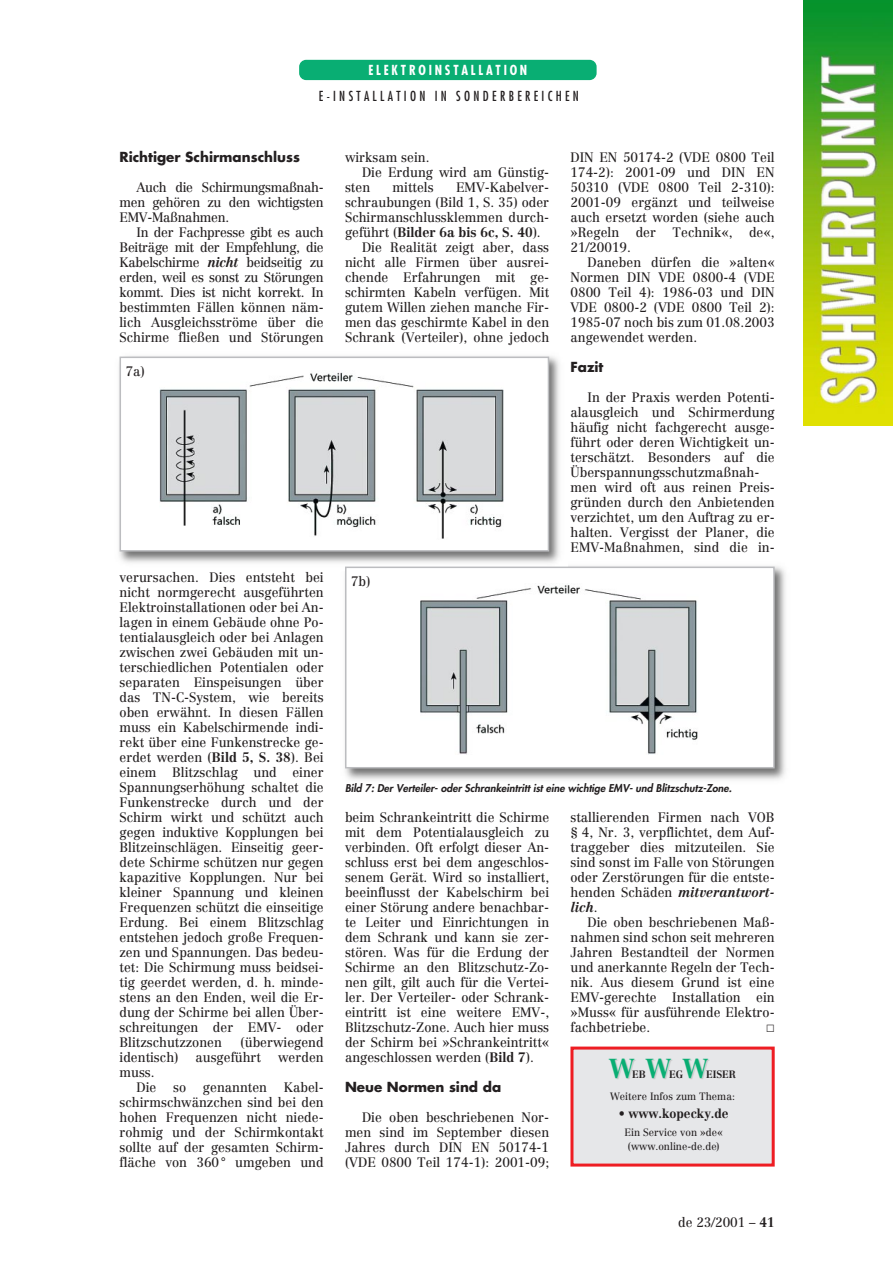
<style>
.page{position:relative;width:893px;height:1263px;background:#fff}
.page>*{position:absolute;margin:0;border:0;box-sizing:border-box;transform-origin:0 0}
.t1{font:700 27px "Centennial";color:#09ae73;scale:.95 1}
.t2{font:13.5px/15px "Centennial";color:#231f20;text-align:justify;scale:.95 1}
.t3{font:700 13.5px "Futura";color:#231f20}
.t4{font:condensed 13.5px "Futura";letter-spacing:.26em;color:#231f20;scale:.95 1}
.t5{font:700 13.5px "Centennial";color:#231f20;scale:.95 1}
.t6{font:700 condensed 13.5px "Futura";letter-spacing:.215em;color:#fff;scale:.95 1}
.t7{font:700 12.75px "Centennial";color:#231f20;scale:.95 1}
.t8{font:italic 800 10.5px "Futura";color:#231f20}
.t9{font:10.5px/13.5px "Centennial";color:#231f20;text-align:center;scale:.95 1}
.t10{font:700 10.5px "Centennial";color:#231f20;scale:.95 1}
.s1{font-weight:700;font-style:italic}
.s2{font-weight:700}
.s3{font-weight:400}
</style>
<div class="page">
<img style="left:345px;top:566px;width:441px;height:214px">
<img style="left:119px;top:356px;width:449px;height:211px">
<img style="left:804px;top:0;width:88px;height:425px">
<div style="left:299px;top:60px;width:297px;height:20px;background:#09ae73;border-radius:7px"></div>
<div style="left:572px;top:1048px;width:201px;height:117px;background:#e6e7e9"></div>
<div style="left:570px;top:1047px;width:204px;height:120px;border:3px solid #ee1d23"></div>
<div style="left:120px;top:357px;width:428px;height:194px;background:#fff"></div>
<img style="left:159px;top:372px;width:344px;height:167px">
<div style="left:119px;top:357px;width:430px;height:195px;border:2px solid #bcbdc0"></div>
<div style="left:346px;top:567px;width:428px;height:201px;background:#fff"></div>
<img style="left:421px;top:585px;width:277px;height:170px">
<div style="left:345px;top:567px;width:429px;height:201px;border:2px solid #bcbdc0"></div>
<p class="t6" style="left:368px;top:64px;width:169px">ELEKTROINSTALLATION</p>
<p class="t4" style="left:319px;top:90px;width:275px">E-INSTALLATION IN SONDERBEREICHEN</p>
<p class="t3" style="left:119px;top:150px;width:182px">Richtiger Schirmanschluss</p>
<p class="t2" style="left:119px;top:181px;width:216px;text-indent:17px">Auch die Schirmungsmaßnah&shy;men gehören zu den wichtigsten EMV-Maßnahmen.</p>
<p class="t2" style="left:119px;top:226px;width:216px;text-indent:17px">In der Fachpresse gibt es auch Beiträge mit der Empfehlung, die Kabelschirme <span class="s1">nicht</span> beidseitig zu erden, weil es sonst zu Störungen kommt. Dies ist nicht korrekt. In bestimmten Fällen können näm&shy;lich Ausgleichsströme über die Schirme fließen und Störungen</p>
<p class="t2" style="left:126px;top:365px;width:22px">7a)</p>
<p class="t2" style="left:119px;top:571px;width:216px">verursachen. Dies entsteht bei nicht normgerecht ausgeführten Elektroinstallationen oder bei An&shy;lagen in einem Gebäude ohne Po&shy;tentialausgleich oder bei Anlagen zwischen zwei Gebäuden mit un&shy;terschiedlichen Potentialen oder separaten Einspeisungen über das TN-C-System, wie bereits oben erwähnt. In diesen Fällen muss ein Kabelschirmende indi&shy;rekt über eine Funkenstrecke ge&shy;erdet werden (<span class="s2">Bild 5, S. 38</span>). Bei einem Blitzschlag und einer Spannungserhöhung schaltet die Funkenstrecke durch und der Schirm wirkt und schützt auch gegen induktive Kopplungen bei Blitzeinschlägen. Einseitig geer&shy;dete Schirme schützen nur gegen kapazitive Kopplungen. Nur bei kleiner Spannung und kleinen Frequenzen schützt die einseitige Erdung. Bei einem Blitzschlag entstehen jedoch große Frequen&shy;zen und Spannungen. Das bedeu&shy;tet: Die Schirmung muss beidsei&shy;tig geerdet werden, d. h. minde&shy;stens an den Enden, weil die Er&shy;dung der Schirme bei allen Über&shy;schreitungen der EMV- oder Blitzschutzzonen</p>
<p class="t2" style="left:240px;top:1036px;width:89px">(überwiegend</p>
<p class="t2" style="left:119px;top:1051px;width:63px">identisch)</p>
<p class="t2" style="left:195px;top:1051px;width:70px">ausgeführt</p>
<p class="t2" style="left:278px;top:1051px;width:49px">werden</p>
<p class="t2" style="left:119px;top:1066px;width:38px">muss.</p>
<p class="t2" style="left:136px;top:1081px;width:198px">Die so genannten Kabel-</p>
<p class="t2" style="left:119px;top:1096px;width:216px">schirmschwänzchen sind bei den</p>
<p class="t2" style="left:119px;top:1111px;width:216px">hohen Frequenzen nicht niede-</p>
<p class="t2" style="left:119px;top:1126px;width:216px">rohmig und der Schirmkontakt</p>
<p class="t2" style="left:119px;top:1141px;width:216px">sollte auf der gesamten Schirm-</p>
<p class="t2" style="left:119px;top:1156px;width:216px">fläche von 360° umgeben und</p>
<p class="t2" style="left:345px;top:151px;width:90px">wirksam sein.</p>
<p class="t2" style="left:362px;top:166px;width:198px">Die Erdung wird am Günstig-</p>
<p class="t2" style="left:345px;top:181px;width:28px">sten</p>
<p class="t2" style="left:392px;top:181px;width:45px">mittels</p>
<p class="t2" style="left:456px;top:181px;width:99px">EMV-Kabelver-</p>
<p class="t2" style="left:345px;top:196px;width:216px">schraubungen (Bild 1, S. 35) oder</p>
<p class="t2" style="left:345px;top:211px;width:216px">Schirmanschlussklemmen durch-</p>
<p class="t5" style="left:345px;top:226px;width:207px"><span class="s3">geführt (</span>Bilder 6a bis 6c, S. 40<span class="s3">).</span></p>
<p class="t2" style="left:362px;top:241px;width:198px">Die Realität zeigt aber, dass</p>
<p class="t2" style="left:345px;top:256px;width:216px">nicht alle Firmen über ausrei-</p>
<p class="t2" style="left:345px;top:271px;width:216px">chende Erfahrungen mit ge-</p>
<p class="t2" style="left:345px;top:286px;width:216px">schirmten Kabeln verfügen. Mit</p>
<p class="t2" style="left:345px;top:301px;width:216px">gutem Willen ziehen manche Fir-</p>
<p class="t2" style="left:345px;top:316px;width:216px">men das geschirmte Kabel in den</p>
<p class="t2" style="left:345px;top:331px;width:216px">Schrank (Verteiler), ohne jedoch</p>
<p class="t2" style="left:351px;top:575px;width:22px">7b)</p>
<p class="t2" style="left:570px;top:151px;width:216px">DIN EN 50174-2 (VDE 0800 Teil 174-2): 2001-09 und DIN EN 50310 (VDE 0800 Teil 2-310):<br>2001-09 ergänzt und teilweise auch ersetzt worden (siehe auch »Regeln der Technik«, de«, 21/20019.</p>
<p class="t2" style="left:570px;top:256px;width:216px;text-indent:17px">Daneben dürfen die »alten« Normen DIN VDE 0800-4 (VDE 0800 Teil 4): 1986-03 und DIN VDE 0800-2 (VDE 0800 Teil 2):<br>1985-07 noch bis zum 01.08.2003 angewendet werden.</p>
<p class="t3" style="left:570px;top:360px;width:34px">Fazit</p>
<p class="t2" style="left:570px;top:391px;width:216px;text-align:left;text-indent:17px">In der Praxis werden Potenti&shy;alausgleich und Schirmerdung häufig nicht fachgerecht ausge&shy;führt oder deren Wichtigkeit un&shy;terschätzt. Besonders auf die<br>Überspannungsschutzmaßnah&shy;men wird oft aus reinen Preis&shy;gründen durch den Anbietenden verzichtet, um den Auftrag zu er&shy;halten. Vergisst der Planer, die<br>EMV-Maßnahmen, sind die in-</p>
<p class="t8" style="left:345px;top:782px;width:390px">Bild 7: Der Verteiler- oder Schrankeintritt ist eine wichtige EMV- und Blitzschutz-Zone.</p>
<p class="t2" style="left:345px;top:811px;width:216px">beim Schrankeintritt die Schirme mit dem Potentialausgleich zu verbinden. Oft erfolgt dieser An&shy;schluss erst bei dem angeschlos&shy;senem Gerät. Wird so installiert, beeinflusst der Kabelschirm bei einer Störung andere benachbar&shy;te Leiter und Einrichtungen in dem Schrank und kann sie zer&shy;stören. Was für die Erdung der Schirme an den Blitzschutz-Zo&shy;nen gilt, gilt auch für die Vertei&shy;ler. Der Verteiler- oder Schrank&shy;eintritt ist eine weitere EMV-, Blitzschutz-Zone. Auch hier muss der Schirm bei »Schrankeintritt« angeschlossen werden (<span class="s2">Bild 7</span>).</p>
<p class="t3" style="left:345px;top:1080px;width:158px">Neue Normen sind da</p>
<p class="t2" style="left:345px;top:1111px;width:216px;text-indent:17px">Die oben beschriebenen Nor&shy;men sind im September diesen Jahres durch DIN EN 50174-1 (VDE 0800 Teil 174-1): 2001-09;</p>
<p class="t2" style="left:570px;top:811px;width:216px">stallierenden Firmen nach VOB § 4, Nr. 3, verpflichtet, dem Auf&shy;traggeber dies mitzuteilen. Sie sind sonst im Falle von Störungen oder Zerstörungen für die entste&shy;henden Schäden <span class="s1">mitverantwort&shy;lich</span>.</p>
<p class="t2" style="left:570px;top:916px;width:216px;text-indent:17px">Die oben beschriebenen Maß&shy;nahmen sind schon seit mehreren Jahren Bestandteil der Normen und anerkannte Regeln der Tech&shy;nik. Aus diesem Grund ist eine EMV-gerechte Installation ein »Muss« für ausführende Elektro&shy;fachbetriebe.</p>
<h1 class="t1" style="left:609px;top:1057px;width:106px">W W W</h1>
<p class="t10" style="left:632px;top:1070px;width:16px">EB</p>
<p class="t10" style="left:669px;top:1070px;width:16px">EG</p>
<p class="t10" style="left:706px;top:1070px;width:33px">EISER</p>
<p class="t9" style="left:610px;top:1091px;width:133px">Weitere Infos zum Thema:</p>
<p class="t7" style="left:618px;top:1109px;width:117px">• www.kopecky.de</p>
<p class="t9" style="left:624px;top:1127px;width:105px">Ein Service von »de« (www.online-de.de)</p>
<p class="t2" style="left:678px;top:1216px;width:103px">de 23/2001 – <span class="s2">41</span></p>
</div>
